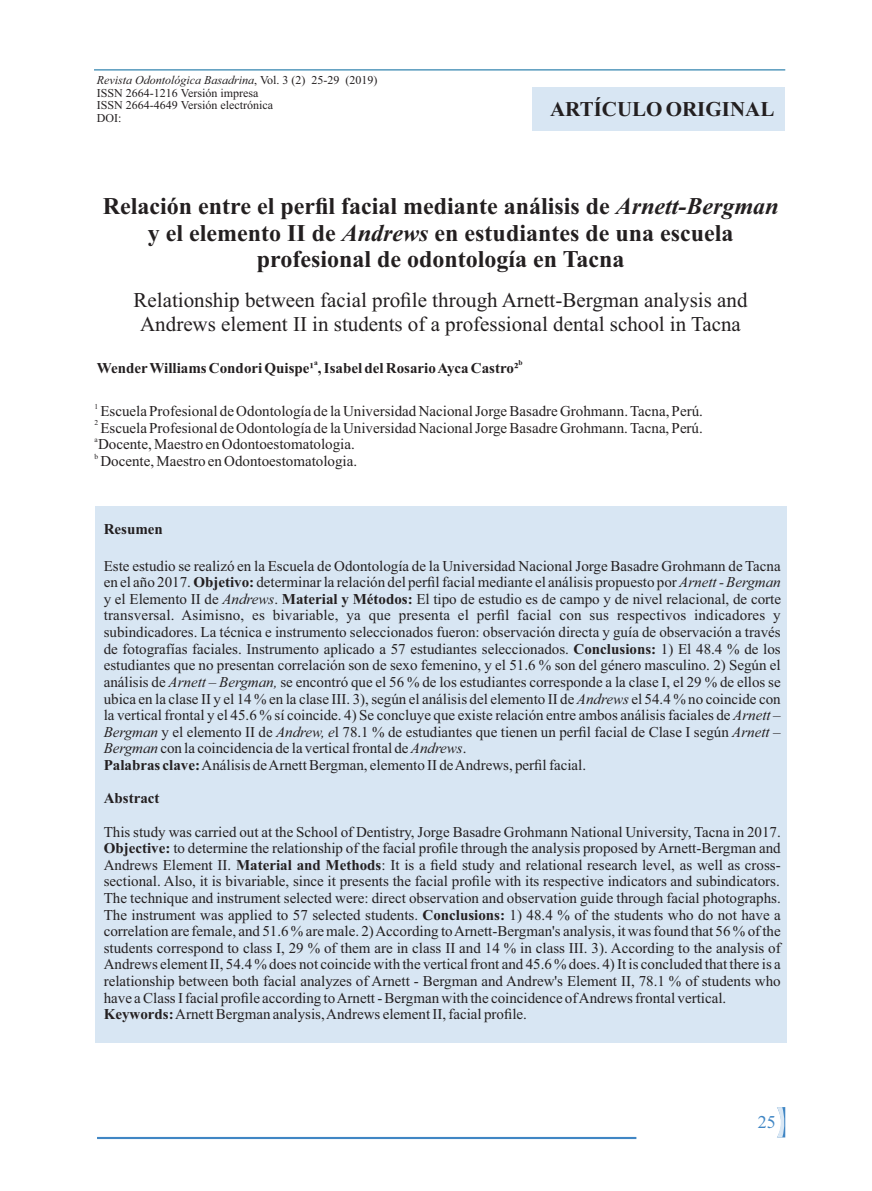
<style>
.page{position:relative;width:872px;height:1191px;background:#fff}
.page>*{position:absolute;margin:0;border:0;box-sizing:border-box;transform-origin:0 0}
.t1{font:700 24px/26.5px "Times New Roman";color:#231f20;text-align:center}
.t2{font:21px/23.2px "Times New Roman";color:#231f20;text-align:center}
.t3{font:700 21px "Times New Roman";color:#231f20}
.t4{font:18px "Times New Roman";color:#4086c4}
.t5{font:15px/16.6px "Times New Roman";color:#231f20;text-align:justify}
.t6{font:700 15px "Times New Roman";color:#231f20}
.t7{font:12px/12.6px "Times New Roman";color:#231f20}
.t8{font:7.5px "Times New Roman";color:#231f20}
.t9{font:700 7.5px "Times New Roman";color:#231f20}
.s1{font-style:italic}
.s2{font-weight:700}
</style>
<div class="page">
<div style="left:95px;top:506px;width:691px;height:536px;background:#d8e6f3"></div>
<div style="left:532px;top:87px;width:253px;height:44px;background:#d8e6f3"></div>
<hr style="left:94px;top:70px;width:691px;height:1px;background:#00679b">
<hr style="left:97px;top:1137px;width:539px;height:2px;background:#4086c4">
<svg style="left:777px;top:1107px;width:8px;height:30px"></svg>
<p class="t7" style="left:97px;top:75px;width:282px"><span class="s1">Revista Odontológica Basadrina</span>, Vol. 3 (2) 25-29 (2019)<br>ISSN 2664-1216 Versión impresa<br>ISSN 2664-4649 Versión electrónica<br>DOI:</p>
<h2 class="t3" style="left:550px;top:102px;width:226px">ARTÍCULO ORIGINAL</h2>
<h1 class="t1" style="left:103px;top:195px;width:677px">Relación entre el perfil facial mediante análisis de <span class="s1">Arnett-Bergman </span>y el elemento II de <span class="s1">Andrews</span> en estudiantes de una escuela profesional de odontología en Tacna</h1>
<h2 class="t2" style="left:134px;top:291px;width:615px">Relationship between facial profile through Arnett-Bergman analysis and<br>Andrews element II in students of a professional dental school in Tacna</h2>
<p class="t6" style="left:97px;top:363px;width:423px">WenderWilliams Condori Quispe¹ , Isabel del Rosario Ayca Castro²</p>
<p class="t9" style="left:314px;top:360px;width:5px">a</p>
<p class="t9" style="left:518px;top:360px;width:6px">b</p>
<p class="t8" style="left:94px;top:403px;width:5px">1</p>
<p class="t5" style="left:100px;top:404px;width:604px">Escuela Profesional de Odontología de la Universidad Nacional Jorge Basadre Grohmann. Tacna, Perú.</p>
<p class="t8" style="left:94px;top:437px;width:5px">a</p>
<p class="t5" style="left:98px;top:437px;width:258px">Docente, Maestro en Odontoestomatologia.</p>
<p class="t8" style="left:94px;top:420px;width:5px">2</p>
<p class="t5" style="left:100px;top:421px;width:604px">Escuela Profesional de Odontología de la Universidad Nacional Jorge Basadre Grohmann. Tacna, Perú.</p>
<p class="t8" style="left:94px;top:453px;width:5px">b</p>
<p class="t5" style="left:100px;top:454px;width:258px">Docente, Maestro en Odontoestomatologia.</p>
<p class="t6" style="left:104px;top:524px;width:61px">Resumen</p>
<p class="t5" style="left:104px;top:558px;width:679px;text-align:left">Este estudio se realizó en la Escuela de Odontología de la Universidad Nacional Jorge Basadre Grohmann de Tacna en el año 2017. <span class="s2">Objetivo:</span> determinar la relación del perfil facial mediante el análisis propuesto por <span class="s1">Arnett - Bergman </span>y el Elemento II de <span class="s1">Andrews</span>. <span class="s2">Material y Métodos:</span> El tipo de estudio es de campo y de nivel relacional, de corte transversal. Asimisno, es bivariable, ya que presenta el perfil facial con sus respectivos indicadores y subindicadores. La técnica e instrumento seleccionados fueron: observación directa y guía de observación a través de fotografías faciales. Instrumento aplicado a 57 estudiantes seleccionados. <span class="s2">Conclusions:</span> 1) El 48.4 % de los estudiantes que no presentan correlación son de sexo femenino, y el 51.6 % son del género masculino. 2) Según el análisis de <span class="s1">Arnett – Bergman,</span> se encontró que el 56 % de los estudiantes corresponde a la clase I, el 29 % de ellos se ubica en la clase II y el 14 % en la clase III. 3), según el análisis del elemento II de <span class="s1">Andrews</span> el 54.4 % no coincide con la vertical frontal y el 45.6 % sí coincide. 4) Se concluye que existe relación entre ambos análisis faciales de <span class="s1">Arnett – Bergman</span> y el elemento II de <span class="s1">Andrew, e</span>l 78.1 % de estudiantes que tienen un perfil facial de Clase I según <span class="s1">Arnett – Bergman</span> con la coincidencia de la vertical frontal de <span class="s1">Andrews</span>.<br><span class="s2">Palabras clave:</span>Análisis de Arnett Bergman, elemento II de Andrews, perfil facial.</p>
<p class="t6" style="left:104px;top:793px;width:57px">Abstract</p>
<p class="t5" style="left:104px;top:824px;width:678px">This study was carried out at the School of Dentistry, Jorge Basadre Grohmann National University, Tacna in 2017.<br><span class="s2">Objective:</span> to determine the relationship of the facial profile through the analysis proposed by Arnett-Bergman and Andrews Element II. <span class="s2">Material and Methods</span>: It is a field study and relational research level, as well as cross&shy;sectional. Also, it is bivariable, since it presents the facial profile with its respective indicators and subindicators.<br>The technique and instrument selected were: direct observation and observation guide through facial photographs.<br>The instrument was applied to 57 selected students. <span class="s2">Conclusions:</span> 1) 48.4 % of the students who do not have a correlation are female, and 51.6 % are male. 2) According to Arnett-Bergman's analysis, it was found that 56 % of the students correspond to class I, 29 % of them are in class II and 14 % in class III. 3). According to the analysis of Andrews element II, 54.4 % does not coincide with the vertical front and 45.6 % does. 4) It is concluded that there is a relationship between both facial analyzes of Arnett - Bergman and Andrew's Element II, 78.1 % of students who have a Class I facial profile according to Arnett - Bergman with the coincidence of Andrews frontal vertical.</p>
<p class="t5" style="left:104px;top:1007px;width:425px"><span class="s2">Keywords:</span>Arnett Bergman analysis, Andrews element II, facial profile.</p>
<p class="t4" style="left:758px;top:1115px;width:19px">25</p>
</div>
